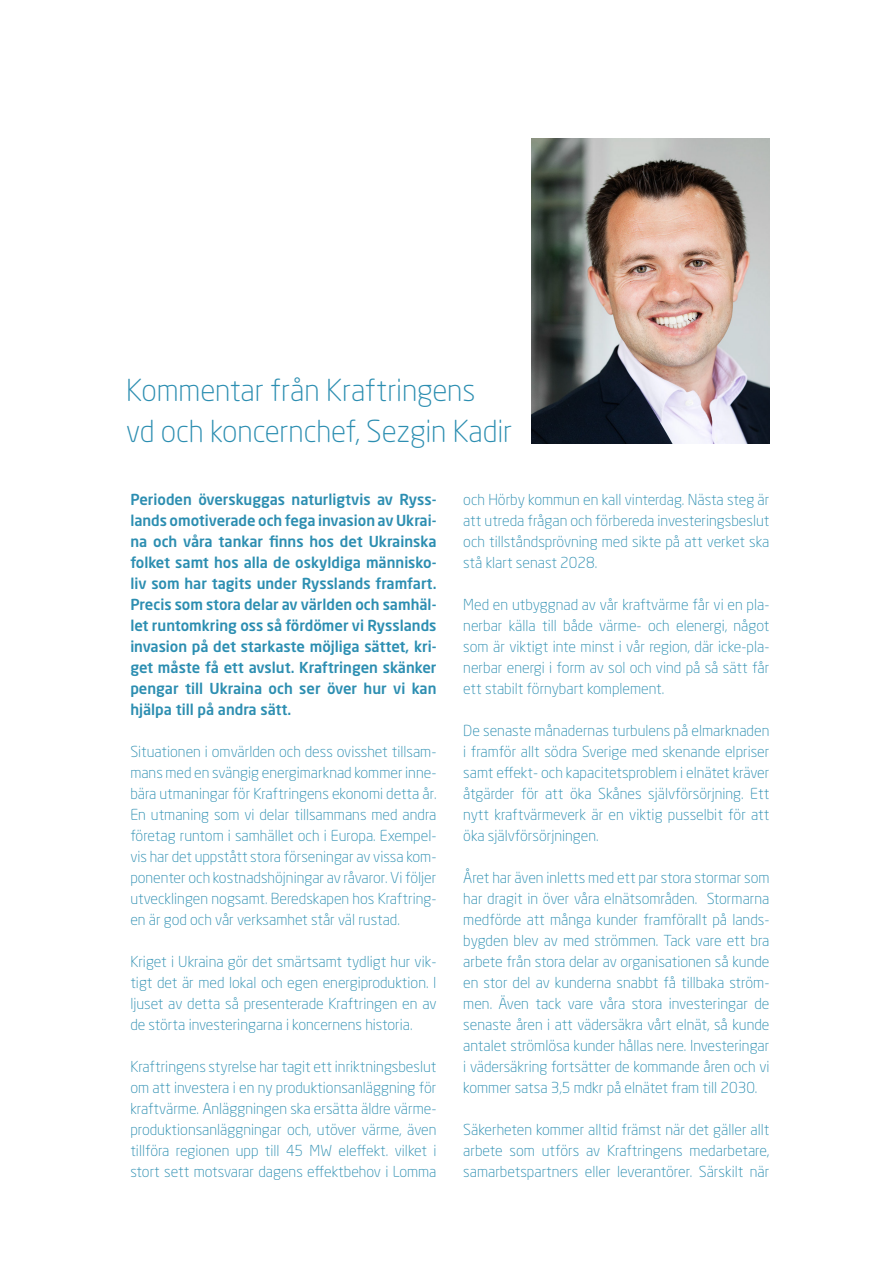
<style>
.page{position:relative;width:893px;height:1263px;background:#fff}
.page>*{position:absolute;margin:0;border:0;box-sizing:border-box;transform-origin:0 0}
.t1{font:300 30px "Neo Sans Std";letter-spacing:-.005em;color:#2c8eb1}
.t2{font:300 15px/21px "Neo Sans Std";color:#2c8eb1;text-align:justify}
.t3{font:500 15px/21px "Neo Sans Std";color:#2c8eb1;text-align:justify}
</style>
<div class="page">
<img style="left:531px;top:139px;width:238px;height:304px">
<p class="t1" style="left:126px;top:372px;width:351px">Kommentar från Kraftringens</p>
<p class="t1" style="left:126px;top:413px;width:388px">vd och koncernchef, Sezgin Kadir</p>
<p class="t3" style="left:130px;top:488px;width:308px">Perioden överskuggas naturligtvis av Ryss&shy;lands omotiverade och fega invasion av Ukrai&shy;na och våra tankar finns hos det Ukrainska folket samt hos alla de oskyldiga människo&shy;liv som har tagits under Rysslands framfart.<br>Precis som stora delar av världen och samhäl&shy;let runtomkring oss så fördömer vi Rysslands invasion på det starkaste möjliga sättet, kri&shy;get måste få ett avslut. Kraftringen skänker pengar till Ukraina och ser över hur vi kan hjälpa till på andra sätt.</p>
<p class="t2" style="left:130px;top:741px;width:308px">Situationen i omvärlden och dess ovisshet tillsam&shy;mans med en svängig energimarknad kommer inne&shy;bära utmaningar för Kraftringens ekonomi detta år.<br>En utmaning som vi delar tillsammans med andra företag runtom i samhället och i Europa. Exempel&shy;vis har det uppstått stora förseningar av vissa kom&shy;ponenter och kostnadshöjningar av råvaror. Vi följer utvecklingen nogsamt. Beredskapen hos Kraftring&shy;en är god och vår verksamhet står väl rustad.</p>
<p class="t2" style="left:130px;top:951px;width:308px">Kriget i Ukraina gör det smärtsamt tydligt hur vik&shy;tigt det är med lokal och egen energiproduktion. I ljuset av detta så presenterade Kraftringen en av de störta investeringarna i koncernens historia.</p>
<p class="t2" style="left:130px;top:1056px;width:308px">Kraftringens styrelse har tagit ett inriktningsbeslut om att investera i en ny produktionsanläggning för kraftvärme. Anläggningen ska ersätta äldre värme&shy;produktionsanläggningar och, utöver värme, även tillföra regionen upp till 45 MW eleffekt. vilket i stort sett motsvarar dagens effektbehov i Lomma</p>
<p class="t2" style="left:463px;top:489px;width:308px">och Hörby kommun en kall vinterdag. Nästa steg är att utreda frågan och förbereda investeringsbeslut och tillståndsprövning med sikte på att verket ska stå klart senast 2028.</p>
<p class="t2" style="left:463px;top:594px;width:308px">Med en utbyggnad av vår kraftvärme får vi en pla&shy;nerbar källa till både värme- och elenergi, något som är viktigt inte minst i vår region, där icke-pla&shy;nerbar energi i form av sol och vind på så sätt får ett stabilt förnybart komplement.</p>
<p class="t2" style="left:463px;top:720px;width:308px">De senaste månadernas turbulens på elmarknaden i framför allt södra Sverige med skenande elpriser samt effekt- och kapacitetsproblem i elnätet kräver åtgärder för att öka Skånes självförsörjning. Ett nytt kraftvärmeverk är en viktig pusselbit för att öka självförsörjningen.</p>
<p class="t2" style="left:463px;top:867px;width:308px">Året har även inletts med ett par stora stormar som har dragit in över våra elnätsområden. Stormarna medförde att många kunder framförallt på lands&shy;bygden blev av med strömmen. Tack vare ett bra arbete från stora delar av organisationen så kunde en stor del av kunderna snabbt få tillbaka ström&shy;men. Även tack vare våra stora investeringar de senaste åren i att vädersäkra vårt elnät, så kunde antalet strömlösa kunder hållas nere. Investeringar i vädersäkring fortsätter de kommande åren och vi kommer satsa 3,5 mdkr på elnätet fram till 2030.</p>
<p class="t2" style="left:463px;top:1119px;width:308px">Säkerheten kommer alltid främst när det gäller allt arbete som utförs av Kraftringens medarbetare, samarbetspartners eller leverantörer. Särskilt när</p>
</div>
